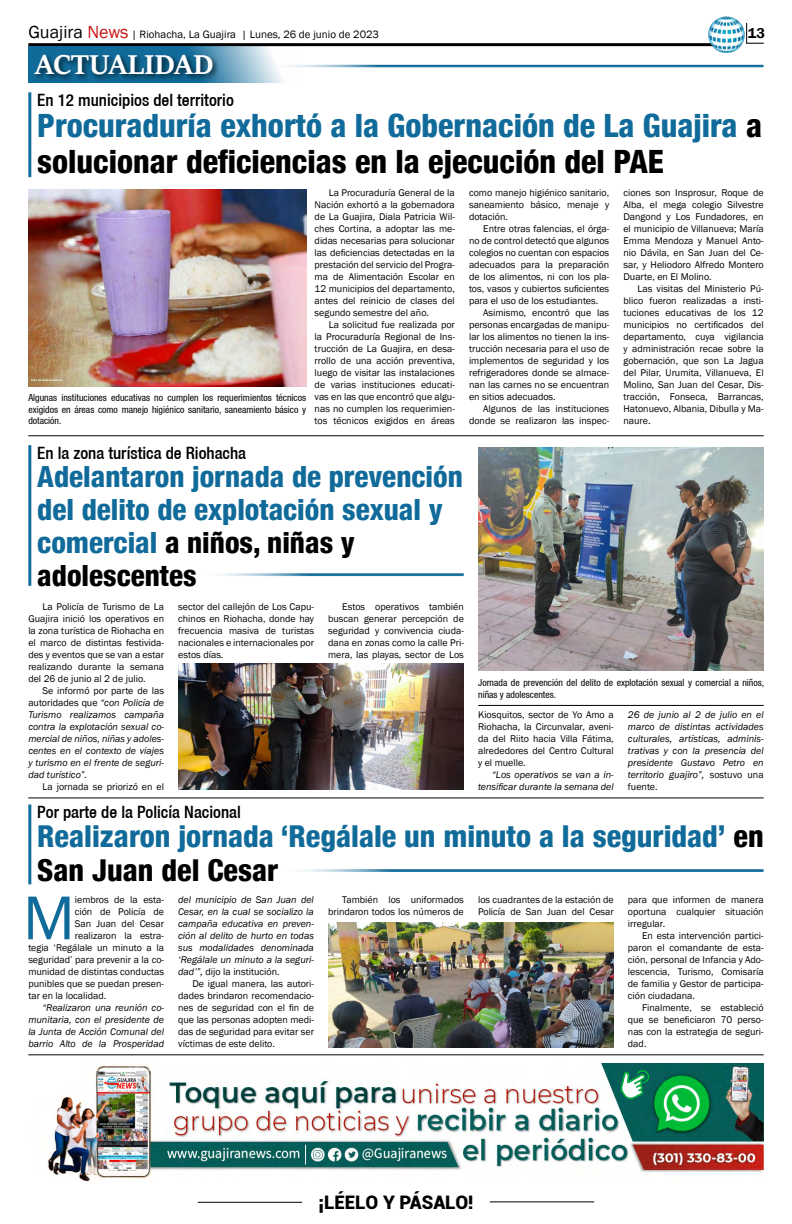
<style>
.page{position:relative;width:792px;height:1224px;background:#fff}
.page>*{position:absolute;margin:0;border:0;box-sizing:border-box;transform-origin:0 0}
.t1{font:64px "Franklin Gothic";color:#116b9a}
.t2{font:800 condensed 32.1px/36.1px "Helvetica 87";color:#116b9a}
.t3{font:800 condensed 30.2px/34px "Helvetica 87";color:#116b9a}
.t4{font:700 30px "Sitka Heading";color:#fff}
.t5{font:800 condensed 29.2px/32.8px "Helvetica 87";color:#116b9a}
.t6{font:900 18.7px "Roboto";color:#000}
.t7{font:500 condensed 17px "Helvetica 67";color:#000}
.t8{font:600 14.7px "Franklin Gothic";color:#000}
.t9{font:11px "Franklin Gothic";color:#000}
.t10{font:10px/12px "Franklin Gothic";color:#000;text-align:justify}
.t11{font:italic 10px/12px "Franklin Gothic";color:#000;text-align:justify}
.t12{font:condensed 9.8px/11.6px "Helvetica 57";color:#000}
.s1{font-size:18px}
.s2{font-size:18px;color:#c91311}
.s3{color:#000}
.s4{font-style:normal}
</style>
<div class="page">
<hr style="left:198px;top:1202px;width:104px;height:1px;background:#000">
<hr style="left:490px;top:1201px;width:104px;height:1px;background:#000">
<hr style="left:28px;top:43px;width:688px;height:3px;background:#000">
<img style="left:708px;top:16px;width:37px;height:37px">
<svg style="left:746px;top:23px;width:18px;height:21px"></svg>
<hr style="left:28px;top:1055px;width:736px;height:1px;background:#000">
<hr style="left:28px;top:798px;width:736px;height:1px;background:#000">
<hr style="left:28px;top:436px;width:736px;height:1px;background:#000">
<img style="left:48px;top:1063px;width:716px;height:118px">
<svg style="left:620px;top:1069px;width:30px;height:32px"></svg>
<svg style="left:28px;top:46px;width:275px;height:37px"></svg>
<div style="left:31px;top:52px;width:189px;height:30px;background:#000;opacity:.75"></div>
<hr style="left:264px;top:65px;width:500px;height:3px;background:#116b9a">
<hr style="left:279px;top:869px;width:485px;height:3px;background:#116b9a">
<hr style="left:196px;top:573px;width:268px;height:3px;background:#116b9a">
<hr style="left:28px;top:805px;width:3px;height:79px;background:#116b9a">
<hr style="left:28px;top:92px;width:3px;height:85px;background:#116b9a">
<hr style="left:28px;top:445px;width:3px;height:141px;background:#116b9a">
<img style="left:328px;top:922px;width:286px;height:126px">
<img style="left:478px;top:447px;width:286px;height:224px">
<img style="left:178px;top:664px;width:286px;height:126px">
<hr style="left:478px;top:705px;width:286px;height:1px;background:#000">
<img style="left:28px;top:189px;width:278px;height:197px">
<p class="t9" style="left:28px;top:28px;width:352px"><span class="s1">Guajira</span> <span class="s2">News</span> | Riohacha, La Guajira | Lunes, 26 de junio de 2023</p>
<h3 class="t8" style="left:748px;top:24px;width:19px">13</h3>
<h3 class="t4" style="left:35px;top:42px;width:179px">ACTUALIDAD</h3>
<h3 class="t7" style="left:37px;top:90px;width:198px">En 12 municipios del territorio</h3>
<h2 class="t2" style="left:37px;top:107px;width:726px">Procuraduría exhortó a la Gobernación de La Guajira <span class="s3">a solucionar deficiencias en la ejecución del PAE</span></h2>
<p class="t12" style="left:28px;top:392px;width:279px;text-align:justify">Algunas instituciones educativas no cumplen los requerimientos técnicos exigidos en áreas como manejo higiénico sanitario, saneamiento básico y dotación.</p>
<h3 class="t7" style="left:37px;top:443px;width:210px">En la zona turística de Riohacha</h3>
<p class="t10" style="left:315px;top:187px;width:142px;text-indent:14px">La Procuraduría General de la Nación exhortó a la gobernadora de La Guajira, Diala Patricia Wil&shy;ches Cortina, a adoptar las me&shy;didas necesarias para solucionar las deficiencias detectadas en la prestación del servicio del Progra&shy;ma de Alimentación Escolar en 12 municipios del departamento, antes del reinicio de clases del segundo semestre del año.</p>
<p class="t10" style="left:315px;top:319px;width:142px;text-indent:14px">La solicitud fue realizada por la Procuraduría Regional de Ins&shy;trucción de La Guajira, en desa&shy;rrollo de una acción preventiva, luego de visitar las instalaciones de varias instituciones educati&shy;vas en las que encontró que algu&shy;nas no cumplen los requerimien&shy;tos técnicos exigidos en áreas</p>
<p class="t10" style="left:469px;top:187px;width:142px">como manejo higiénico sanitario, saneamiento básico, menaje y dotación.</p>
<p class="t10" style="left:469px;top:223px;width:142px;text-indent:14px">Entre otras falencias, el órga&shy;no de control detectó que algunos colegios no cuentan con espacios adecuados para la preparación de los alimentos, ni con los pla&shy;tos, vasos y cubiertos suficientes para el uso de los estudiantes.</p>
<p class="t10" style="left:469px;top:307px;width:142px;text-indent:14px">Asimismo, encontró que las personas encargadas de manipu&shy;lar los alimentos no tienen la ins&shy;trucción necesaria para el uso de implementos de seguridad y los refrigeradores donde se almace&shy;nan las carnes no se encuentran en sitios adecuados.</p>
<p class="t10" style="left:469px;top:403px;width:142px;text-align:right">Algunos de las instituciones donde se realizaron las inspec-</p>
<h3 class="t5" style="left:37px;top:460px;width:427px">Adelantaron jornada de prevención del delito de explotación sexual y comercial <span class="s3">a niños, niñas y adolescentes</span></h3>
<p class="t10" style="left:623px;top:187px;width:142px">ciones son Insprosur, Roque de Alba, el mega colegio Silvestre Dangond y Los Fundadores, en el municipio de Villanueva; María Emma Mendoza y Manuel Anto&shy;nio Dávila, en San Juan del Ce&shy;sar, y Heliodoro Alfredo Montero Duarte, en El Molino.</p>
<p class="t10" style="left:623px;top:283px;width:142px;text-indent:14px">Las visitas del Ministerio Pú&shy;blico fueron realizadas a insti&shy;tuciones educativas de los 12 municipios no certificados del departamento, cuya vigilancia y administración recae sobre la gobernación, que son La Jagua del Pilar, Urumita, Villanueva, El Molino, San Juan del Cesar, Dis&shy;tracción, Fonseca, Barrancas, Hatonuevo, Albania, Dibulla y Ma&shy;naure.</p>
<p class="t10" style="left:28px;top:600px;width:137px;text-indent:14px">La Policía de Turismo de La Guajira inició los operativos en la zona turística de Riohacha en el marco de distintas festivida&shy;des y eventos que se van a estar realizando durante la semana del 26 de junio al 2 de julio.</p>
<p class="t11" style="left:28px;top:684px;width:137px;text-indent:14px"><span class="s4">Se informó por parte de las autoridades que</span> “con Policía de Turismo realizamos campaña contra la explotación sexual co&shy;mercial de niños, niñas y adoles&shy;centes en el contexto de viajes y turismo en el frente de seguri&shy;dad turístico”.</p>
<p class="t10" style="left:43px;top:780px;width:123px">La jornada se priorizó en el</p>
<p class="t10" style="left:178px;top:600px;width:137px">sector del callejón de Los Capu&shy;chinos en Riohacha, donde hay frecuencia masiva de turistas nacionales e internacionales por estos días.</p>
<p class="t10" style="left:328px;top:600px;width:137px;text-indent:14px">Estos operativos también buscan generar percepción de seguridad y convivencia ciuda&shy;dana en zonas como la calle Pri&shy;mera, las playas, sector de Los</p>
<p class="t12" style="left:478px;top:677px;width:288px">Jornada de prevención del delito de explotación sexual y comercial a niños, niñas y adolescentes.</p>
<p class="t11" style="left:628px;top:708px;width:137px">26 de junio al 2 de julio en el marco de distintas actividades culturales, artísticas, adminis&shy;trativas y con la presencia del presidente Gustavo Petro en territorio guajiro”, <span class="s4">sostuvo una fuente.</span></p>
<h3 class="t3" style="left:37px;top:819px;width:728px">Realizaron jornada ‘Regálale un minuto a la seguridad’ <span class="s3">en<br>San Juan del Cesar</span></h3>
<p class="t10" style="left:478px;top:708px;width:137px">Kiosquitos, sector de Yo Amo a Riohacha, la Circunvalar, aveni&shy;da del Riito hacia Villa Fátima, alrededores del Centro Cultural y el muelle.</p>
<p class="t11" style="left:478px;top:768px;width:137px;text-align:right">“Los operativos se van a in&shy;tensificar durante la semana del</p>
<h3 class="t7" style="left:37px;top:802px;width:205px">Por parte de la Policía Nacional</h3>
<h1 class="t1" style="left:23px;top:878px;width:53px">M</h1>
<p class="t10" style="left:75px;top:894px;width:91px">iembros de la esta-</p>
<p class="t10" style="left:75px;top:906px;width:91px">ción de Policía de</p>
<p class="t10" style="left:75px;top:918px;width:91px">San Juan del Cesar</p>
<p class="t10" style="left:75px;top:930px;width:91px">realizaron la estra-</p>
<p class="t10" style="left:28px;top:942px;width:137px">tegia ‘Regálale un minuto a la</p>
<p class="t10" style="left:28px;top:954px;width:137px">seguridad’ para prevenir a la co-</p>
<p class="t10" style="left:28px;top:966px;width:137px">munidad de distintas conductas</p>
<p class="t10" style="left:28px;top:978px;width:137px">punibles que se puedan presen-</p>
<p class="t10" style="left:28px;top:990px;width:79px">tar en la localidad.</p>
<p class="t11" style="left:28px;top:1002px;width:137px;text-indent:14px">“Realizaron una reunión co&shy;munitaria, con el presidente de la Junta de Acción Comunal del barrio Alto de la Prosperidad</p>
<p class="t11" style="left:178px;top:894px;width:137px">del municipio de San Juan del Cesar, en la cual se socializo la campaña educativa en preven&shy;ción al delito de hurto en todas sus modalidades denominada ‘Regálale un minuto a la seguri&shy;dad’”, <span class="s4">dijo la institución.</span></p>
<p class="t10" style="left:178px;top:978px;width:137px;text-indent:14px">De igual manera, las autori&shy;dades brindaron recomendacio&shy;nes de seguridad con el fin de que las personas adopten medi&shy;das de seguridad para evitar ser víctimas de este delito.</p>
<p class="t10" style="left:328px;top:894px;width:137px;text-align:right">También los uniformados brindaron todos los números de</p>
<p class="t10" style="left:478px;top:894px;width:137px">los cuadrantes de la estación de<br>Policía de San Juan del Cesar</p>
<p class="t10" style="left:628px;top:894px;width:137px">para que informen de manera oportuna cualquier situación irregular.</p>
<p class="t10" style="left:628px;top:930px;width:137px;text-indent:14px">En esta intervención partici&shy;paron el comandante de esta&shy;ción, personal de Infancia y Ado&shy;lescencia, Turismo, Comisaría de familia y Gestor de participa&shy;ción ciudadana.</p>
<p class="t10" style="left:628px;top:1002px;width:137px;text-indent:14px">Finalmente, se estableció que se beneficiaron 70 perso&shy;nas con la estrategia de seguri&shy;dad.</p>
<h3 class="t6" style="left:318px;top:1189px;width:157px">¡LÉELO Y PÁSALO!</h3>
</div>
